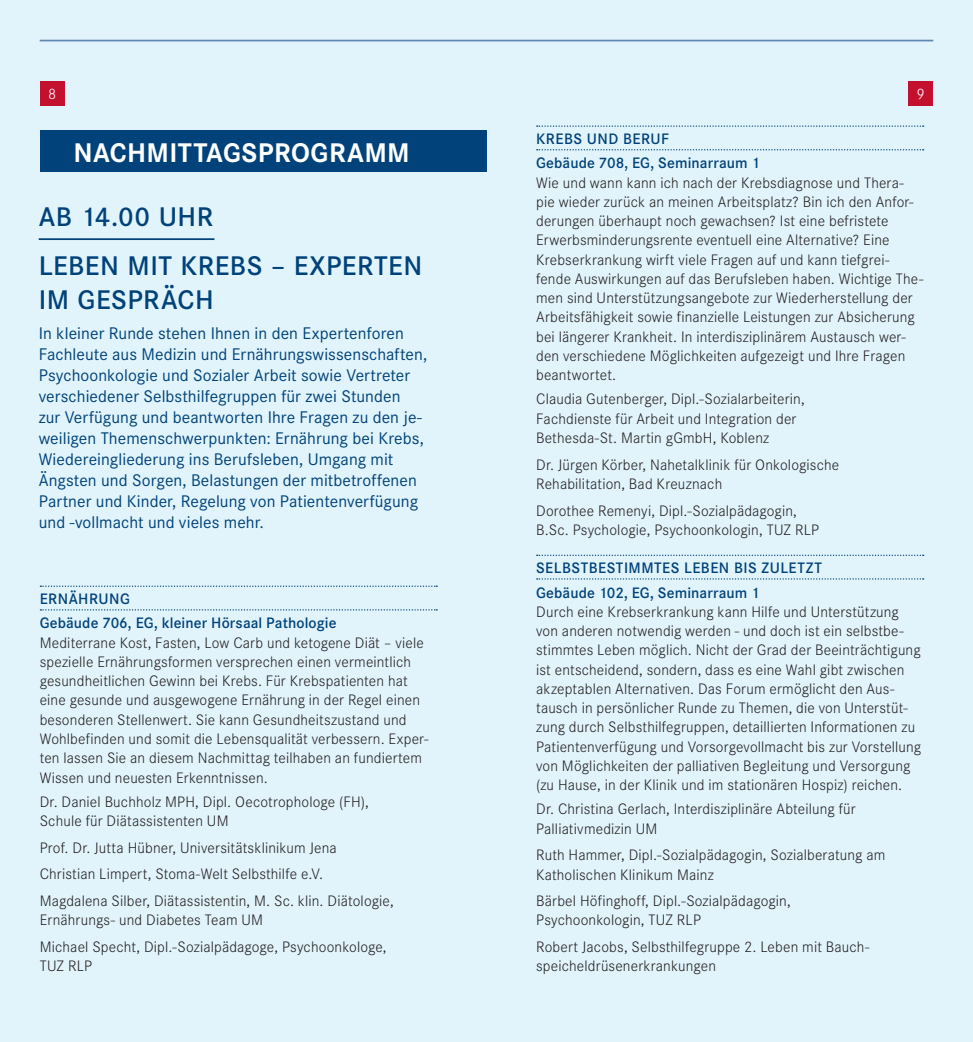
<style>
.page{position:relative;width:973px;height:1042px;background:#fff}
.page>*{position:absolute;margin:0;border:0;box-sizing:border-box;transform-origin:0 0}
.t1{font:600 28px/33.2px "Corporate S";letter-spacing:.015em;color:#004279}
.t2{font:700 28px "Corporate S";letter-spacing:.015em;color:#fff}
.t3{font:17.5px/21px "Corporate S";letter-spacing:.005em;color:#004279}
.t4{font:300 15.75px/19.2px "Corporate S";letter-spacing:.01em;color:#231f20}
.t5{font:600 15.75px/24.2px "Corporate S";letter-spacing:.01em;color:#004279}
.t6{font:600 15.75px/24.2px "Corporate S";letter-spacing:.03em;color:#004279}
.t7{font:300 15.75px "Corporate S";color:#fff}
</style>
<div class="page">
<div style="left:0;top:0;width:972px;height:1042px;background:#e1f4fc"></div>
<div style="left:908px;top:81px;width:25px;height:24px;background:#c3102e"></div>
<div style="left:40px;top:81px;width:25px;height:24px;background:#c3102e"></div>
<hr style="left:40px;top:40px;width:893px;height:1px;background:#6388b0">
<div style="left:40px;top:130px;width:446px;height:42px;background:#004279"></div>
<svg style="left:40px;top:585px;width:397px;height:2px"></svg>
<svg style="left:40px;top:609px;width:397px;height:1px"></svg>
<svg style="left:536px;top:125px;width:387px;height:2px"></svg>
<svg style="left:536px;top:149px;width:387px;height:1px"></svg>
<svg style="left:536px;top:555px;width:387px;height:1px"></svg>
<svg style="left:536px;top:578px;width:387px;height:1px"></svg>
<hr style="left:39px;top:238px;width:175px;height:2px;background:#004279">
<p class="t7" style="left:48px;top:85px;width:10px">8</p>
<p class="t7" style="left:916px;top:85px;width:10px">9</p>
<h1 class="t2" style="left:73px;top:137px;width:338px">NACHMITTAGSPROGRAMM</h1>
<h1 class="t1" style="left:39px;top:201px;width:176px">AB 14.00 UHR</h1>
<h1 class="t1" style="left:39px;top:250px;width:385px">LEBEN MIT KREBS – EXPERTEN<br>IM GESPRÄCH</h1>
<p class="t3" style="left:39px;top:323px;width:390px">In kleiner Runde stehen Ihnen in den Expertenforen Fachleute aus Medizin und Ernährungswissenschaften, Psychoonkologie und Sozialer Arbeit sowie Vertreter verschiedener Selbsthilfegruppen für zwei Stunden<br>zur Verfügung und beantworten Ihre Fragen zu den je&shy;weiligen Themenschwerpunkten: Ernährung bei Krebs, Wiedereingliederung ins Berufsleben, Umgang mit Ängsten und Sorgen, Belastungen der mitbetroffenen Partner und Kinder, Regelung von Patientenverfügung und -vollmacht und vieles mehr.</p>
<p class="t5" style="left:40px;top:587px;width:298px">ERNÄHRUNG<br>Gebäude 706, EG, kleiner Hörsaal Pathologie</p>
<p class="t4" style="left:40px;top:633px;width:390px">Mediterrane Kost, Fasten, Low Carb und ketogene Diät – viele spezielle Ernährungsformen versprechen einen vermeintlich gesundheitlichen Gewinn bei Krebs. Für Krebspatienten hat eine gesunde und ausgewogene Ernährung in der Regel einen besonderen Stellenwert. Sie kann Gesundheitszustand und Wohlbefinden und somit die Lebensqualität verbessern. Exper&shy;ten lassen Sie an diesem Nachmittag teilhaben an fundiertem Wissen und neuesten Erkenntnissen.</p>
<p class="t4" style="left:40px;top:792px;width:330px">Dr. Daniel Buchholz MPH, Dipl. Oecotrophologe (FH),<br>Schule für Diätassistenten UM</p>
<p class="t4" style="left:40px;top:834px;width:355px;line-height:26.8px">Prof. Dr. Jutta Hübner, Universitätsklinikum Jena<br>Christian Limpert, Stoma-Welt Selbsthilfe e.V.<br>Magdalena Silber, Diätassistentin, M. Sc. klin. Diätologie,</p>
<p class="t4" style="left:40px;top:907px;width:348px;line-height:26.8px">Ernährungs- und Diabetes Team UM<br>Michael Specht, Dipl.-Sozialpädagoge, Psychoonkologe,</p>
<p class="t4" style="left:40px;top:956px;width:54px">TUZ RLP</p>
<p class="t5" style="left:536px;top:127px;width:225px">KREBS UND BERUF<br>Gebäude 708, EG, Seminarraum 1</p>
<p class="t4" style="left:536px;top:173px;width:388px">Wie und wann kann ich nach der Krebsdiagnose und Thera&shy;pie wieder zurück an meinen Arbeitsplatz? Bin ich den Anfor&shy;derungen überhaupt noch gewachsen? Ist eine befristete Erwerbsminderungsrente eventuell eine Alternative? Eine Krebserkrankung wirft viele Fragen auf und kann tiefgrei&shy;fende Auswirkungen auf das Berufsleben haben. Wichtige The&shy;men sind Unterstützungsangebote zur Wiederherstellung der Arbeitsfähigkeit sowie finanzielle Leistungen zur Absicherung bei längerer Krankheit. In interdisziplinärem Austausch wer&shy;den verschiedene Möglichkeiten aufgezeigt und Ihre Fragen beantwortet.</p>
<p class="t4" style="left:536px;top:390px;width:270px">Claudia Gutenberger, Dipl.-Sozialarbeiterin,<br>Fachdienste für Arbeit und Integration der<br>Bethesda-St. Martin gGmbH, Koblenz</p>
<p class="t4" style="left:536px;top:455px;width:304px">Dr. Jürgen Körber, Nahetalklinik für Onkologische<br>Rehabilitation, Bad Kreuznach</p>
<p class="t4" style="left:536px;top:501px;width:284px">Dorothee Remenyi, Dipl.-Sozialpädagogin,<br>B.Sc. Psychologie, Psychoonkologin, TUZ RLP</p>
<p class="t6" style="left:536px;top:556px;width:287px">SELBSTBESTIMMTES LEBEN BIS ZULETZT<br>Gebäude 102, EG, Seminarraum 1</p>
<p class="t4" style="left:536px;top:602px;width:386px">Durch eine Krebserkrankung kann Hilfe und Unterstützung von anderen notwendig werden - und doch ist ein selbstbe&shy;stimmtes Leben möglich. Nicht der Grad der Beeinträchtigung ist entscheidend, sondern, dass es eine Wahl gibt zwischen akzeptablen Alternativen. Das Forum ermöglicht den Aus&shy;tausch in persönlicher Runde zu Themen, die von Unterstüt&shy;zung durch Selbsthilfegruppen, detaillierten Informationen zu Patientenverfügung und Vorsorgevollmacht bis zur Vorstellung von Möglichkeiten der palliativen Begleitung und Versorgung (zu Hause, in der Klinik und im stationären Hospiz) reichen.</p>
<p class="t4" style="left:536px;top:799px;width:321px">Dr. Christina Gerlach, Interdisziplinäre Abteilung für<br>Palliativmedizin UM</p>
<p class="t4" style="left:536px;top:845px;width:350px">Ruth Hammer, Dipl.-Sozialpädagogin, Sozialberatung am<br>Katholischen Klinikum Mainz</p>
<p class="t4" style="left:536px;top:891px;width:256px">Bärbel Höfinghoff, Dipl.-Sozialpädagogin,<br>Psychoonkologin, TUZ RLP</p>
<p class="t4" style="left:536px;top:937px;width:335px">Robert Jacobs, Selbsthilfegruppe 2. Leben mit Bauch&shy;speicheldrüsenerkrankungen</p>
</div>
